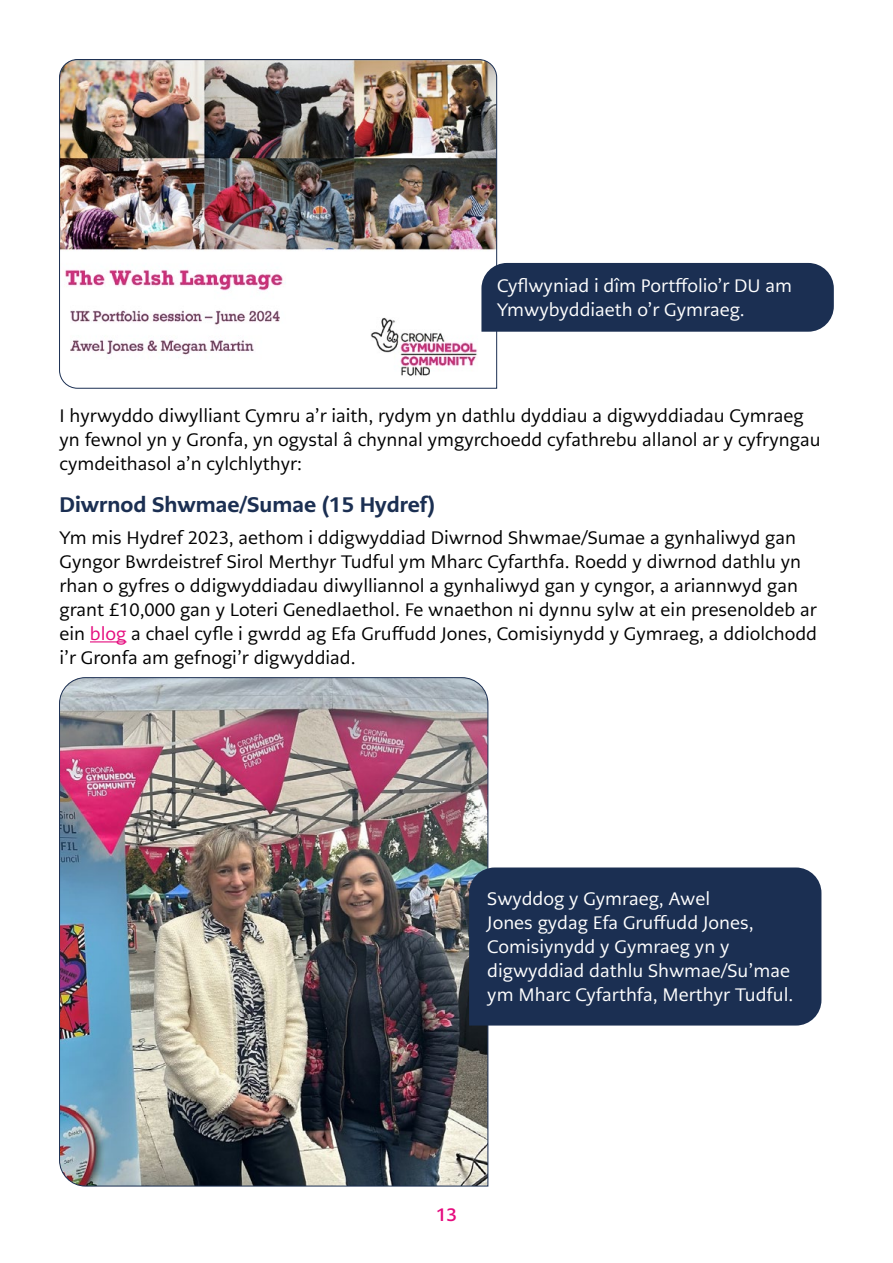
<style>
.page{position:relative;width:893px;height:1263px;background:#fff}
.page>*{position:absolute;margin:0;border:0;box-sizing:border-box;transform-origin:0 0}
.H3__Page_heading{font:800 21px "PMN Caecilia Sans Text";color:#1b2f52}
.H3__Page_heading-2{font:18px/24px "PMN Caecilia Sans Text";color:#000}
.Body{font:18px/24px "PMN Caecilia Sans Text";color:#fff}
.Body-2{font:18px/24px "PMN Caecilia Sans Text";color:#000}
.t1{font:700 18px "PMN Caecilia Sans Text";color:#e50b7e}
.s1{color:#e50b7e}
</style>
<div class="page">
<hr style="left:90px;top:641px;width:37px;height:1px;background:#e50b7e">
<img style="left:59px;top:59px;width:438px;height:330px">
<img style="left:59px;top:677px;width:430px;height:510px">
<div style="left:469px;top:867px;width:352px;height:158px;background:#1b2f52"></div>
<div style="left:481px;top:263px;width:353px;height:69px;background:#1b2f52"></div>
<p class="Body" style="left:497px;top:274px;width:297px">Cyflwyniad i dîm Portffolio’r DU am<br>Ymwybyddiaeth o’r Gymraeg.</p>
<p class="Body-2" style="left:60px;top:404px;width:762px">I hyrwyddo diwylliant Cymru a’r iaith, rydym yn dathlu dyddiau a digwyddiadau Cymraeg yn fewnol yn y Gronfa, yn ogystal â chynnal ymgyrchoedd cyfathrebu allanol ar y cyfryngau cymdeithasol a’n cylchlythyr:</p>
<h3 class="H3__Page_heading" style="left:60px;top:490px;width:377px">Diwrnod Shwmae/Sumae (15 Hydref)</h3>
<h3 class="H3__Page_heading-2" style="left:60px;top:526px;width:759px">Ym mis Hydref 2023, aethom i ddigwyddiad Diwrnod Shwmae/Sumae a gynhaliwyd gan Gyngor Bwrdeistref Sirol Merthyr Tudful ym Mharc Cyfarthfa. Roedd y diwrnod dathlu yn rhan o gyfres o ddigwyddiadau diwylliannol a gynhaliwyd gan y cyngor, a ariannwyd gan grant £10,000 gan y Loteri Genedlaethol. Fe wnaethon ni dynnu sylw at ein presenoldeb ar ein <span class="s1">blog</span> a chael cyfle i gwrdd ag Efa Gruffudd Jones, Comisiynydd y Gymraeg, a ddiolchodd i’r Gronfa am gefnogi’r digwyddiad.</h3>
<p class="Body" style="left:487px;top:886px;width:308px">Swyddog y Gymraeg, Awel<br>Jones gydag Efa Gruffudd Jones,<br>Comisiynydd y Gymraeg yn y digwyddiad dathlu Shwmae/Su’mae ym Mharc Cyfarthfa, Merthyr Tudful.</p>
<p class="t1" style="left:436px;top:1203px;width:22px">13</p>
</div>
